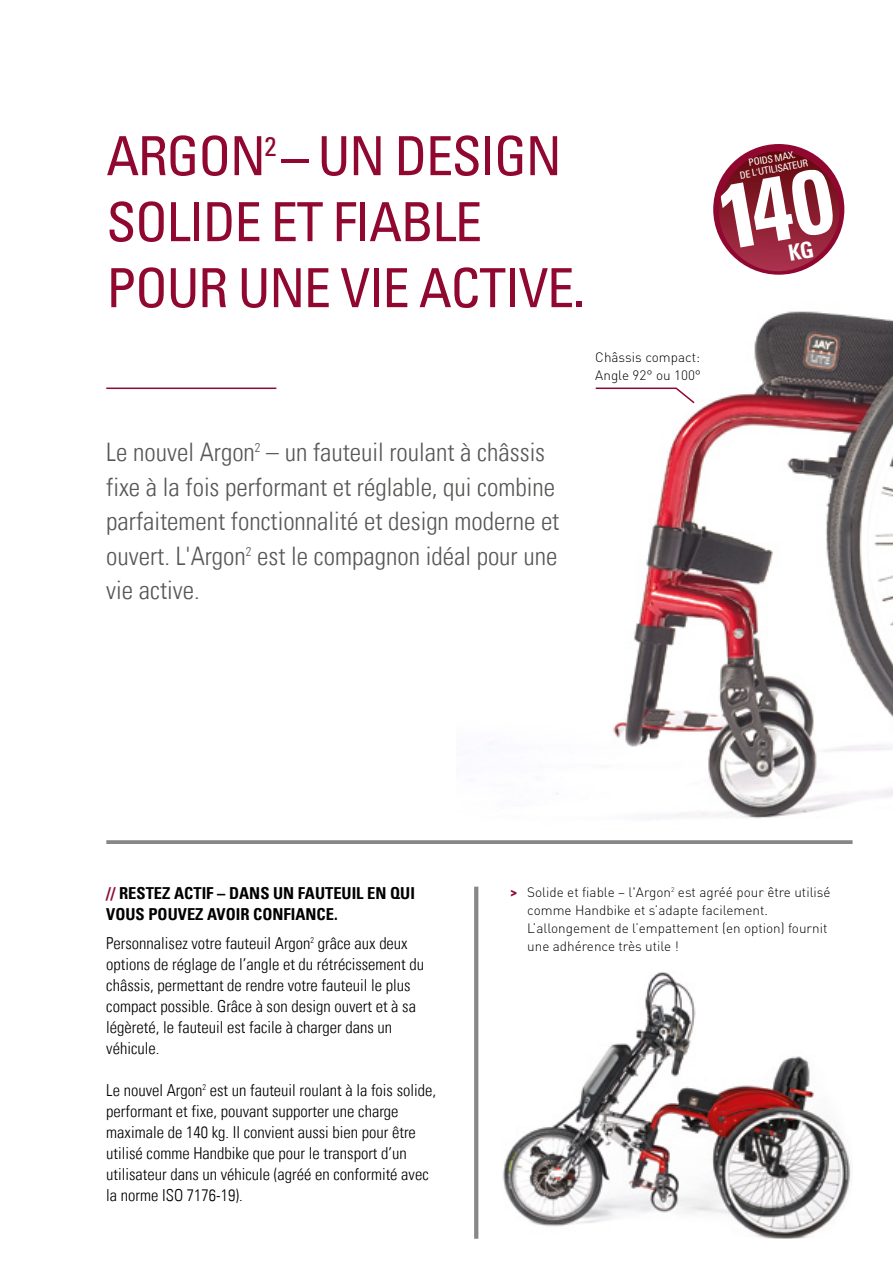
<style>
.page{position:relative;width:893px;height:1263px;background:#fff}
.page>*{position:absolute;margin:0;border:0;box-sizing:border-box;transform-origin:0 0}
.t1{font:condensed 54px/66px "Univers Com 57";letter-spacing:-.025em;color:#900730}
.t2{font:25.5px/34.5px "Univers Com 47 Light Cond";color:#575756}
.t3{font:16.5px/21px "Univers Com 47 Light Cond";color:#000}
.t4{font:16.5px/21px "Univers Com 67 Bold Cond";color:#000}
.t5{font:300 13.5px/18px "DINOT";color:#000}
.t6{font:condensed 9.9px/10.5px "Univers Com 57";color:#fff;text-align:center}
.s1{color:#900730}
.s2{font-weight:700;color:#900730}
</style>
<div class="page">
<img style="left:557px;top:144px;width:336px;height:675px">
<svg style="left:594px;top:387px;width:102px;height:18px"></svg>
<svg style="left:474px;top:887px;width:4px;height:352px"></svg>
<svg style="left:106px;top:840px;width:747px;height:4px;background:#8e8e8e"></svg>
<hr style="left:106px;top:387px;width:170px;height:2px;background:#900730">
<img style="left:503px;top:972px;width:348px;height:267px">
<div style="left:713px;top:144px;width:131px;height:131px;background:#900730;border-radius:50%"></div>
<svg style="left:719px;top:151px;width:121px;height:120px;background:#7f1625"></svg>
<svg style="left:719px;top:167px;width:117px;height:94px;background:#8d2435"></svg>
<h1 class="t1" style="left:106px;top:122px;width:480px">ARGON<sup>2</sup> – UN DESIGN<br>SOLIDE ET FIABLE<br>POUR UNE VIE ACTIVE.</h1>
<p class="t5" style="left:595px;top:348px;width:107px">Châssis compact:<br>Angle 92° ou 100°</p>
<h2 class="t2" style="left:106px;top:435px;width:455px">Le nouvel Argon<sup>2</sup> – un fauteuil roulant à châssis fixe à la fois performant et réglable, qui combine parfaitement fonctionnalité et design moderne et ouvert. L'Argon<sup>2</sup> est le compagnon idéal pour une vie active.</h2>
<p class="t6" style="left:727px;top:156px;width:81px;rotate:-10deg">MAX.<br>BENUTZERGEWICHT</p>
<p class="t6" style="left:737px;top:159px;width:71px;rotate:-10deg">POIDS MAX.<br>DE L'UTILISATEUR</p>
<p class="t4" style="left:106px;top:882px;width:310px"><span class="s1">//</span> RESTEZ ACTIF – DANS UN FAUTEUIL EN QUI<br>VOUS POUVEZ AVOIR CONFIANCE.</p>
<p class="t3" style="left:106px;top:933px;width:319px">Personnalisez votre fauteuil Argon<sup>2</sup> grâce aux deux options de réglage de l’angle et du rétrécissement du châssis, permettant de rendre votre fauteuil le plus compact possible. Grâce à son design ouvert et à sa légèreté, le fauteuil est facile à charger dans un véhicule.</p>
<p class="t3" style="left:106px;top:1080px;width:331px">Le nouvel Argon<sup>2</sup> est un fauteuil roulant à la fois solide, performant et fixe, pouvant supporter une charge maximale de 140 kg. Il convient aussi bien pour être utilisé comme Handbike que pour le transport d’un utilisateur dans un véhicule (agréé en conformité avec la norme ISO 7176-19).</p>
<p class="t5" style="left:527px;top:883px;width:305px;text-indent:-17px"><span class="s2">&gt;</span> Solide et fiable – l'Argon<sup>2</sup> est agréé pour être utilisé comme Handbike et s’adapte facilement.<br>L’allongement de l’empattement (en option) fournit une adhérence très utile !</p>
</div>
